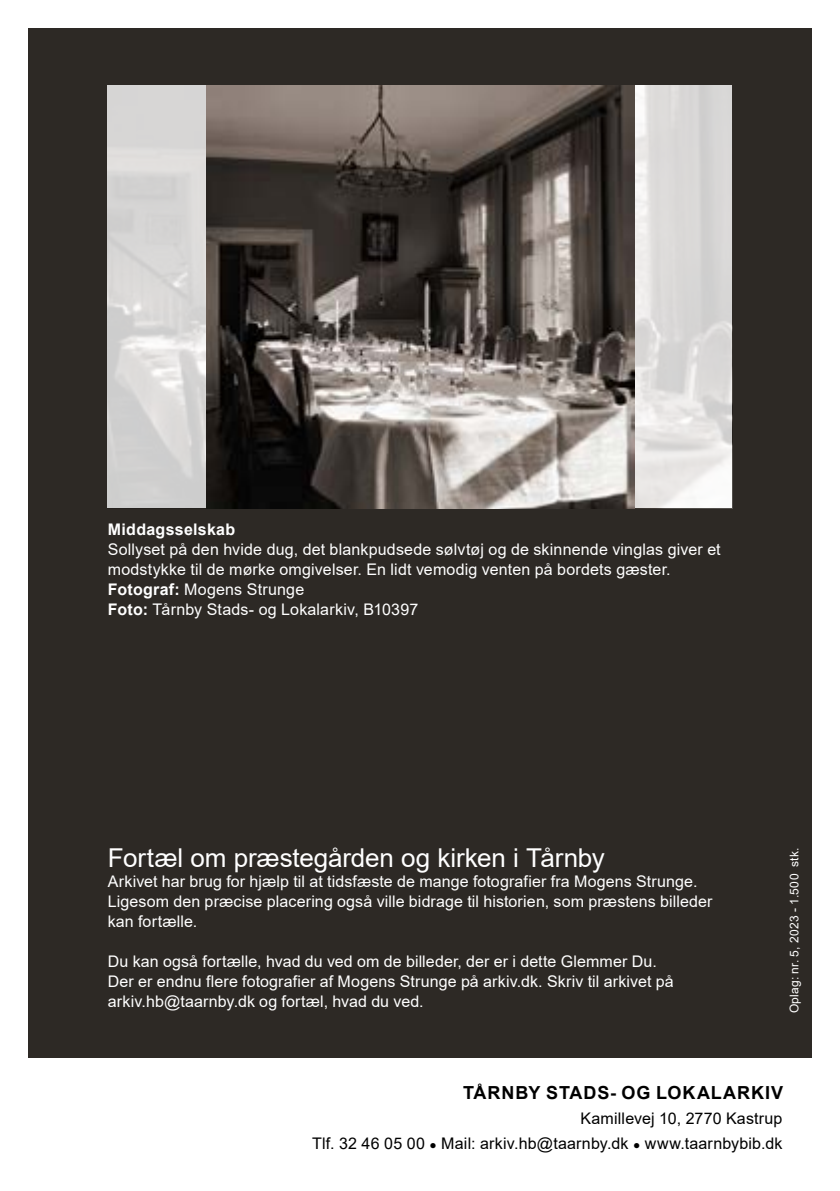
<style>
.page{position:relative;width:840px;height:1191px;background:#fff}
.page>*{position:absolute;margin:0;border:0;box-sizing:border-box;transform-origin:0 0}
.Bagside_Overskrift_hvid{font:26px "Arial";letter-spacing:-.005em;color:#fff}
.t1{font:700 18px "Arial";letter-spacing:.05em;color:#000}
.Bagside_brødtekst_hvid{font:16px/20px "Arial";letter-spacing:.005em;color:#fff}
.Bagside_billedtekst_hvid{font:16px/20px "Arial";letter-spacing:.01em;color:#fff}
.t2{font:16px "Arial";letter-spacing:.01em;color:#000}
.Bagside_billedtekst_hvid-2{font:700 16px "Arial";letter-spacing:.02em;color:#fff}
.Bagside_Oplag{font:12px "Arial";letter-spacing:.025em;color:#fff}
.s1{font-weight:700}
.s2{font-size:12px}
</style>
<div class="page">
<div style="left:28px;top:28px;width:783px;height:1029px;background:#2d2925"></div>
<img style="left:108px;top:86px;width:623px;height:422px">
<img style="left:206px;top:86px;width:428px;height:422px">
<p class="Bagside_billedtekst_hvid-2" style="left:108px;top:517px;width:129px">Middagsselskab</p>
<p class="Bagside_billedtekst_hvid" style="left:108px;top:539px;width:614px">Sollyset på den hvide dug, det blankpudsede sølvtøj og de skinnende vinglas giver et modstykke til de mørke omgivelser. En lidt vemodig venten på bordets gæster.</p>
<p class="Bagside_billedtekst_hvid" style="left:108px;top:579px;width:198px"><span class="s1">Fotograf:</span> Mogens Strunge</p>
<p class="Bagside_billedtekst_hvid" style="left:108px;top:599px;width:312px"><span class="s1">Foto:</span> Tårnby Stads- og Lokalarkiv, B10397</p>
<p class="Bagside_Overskrift_hvid" style="left:108px;top:840px;width:498px">Fortæl om præstegården og kirken i Tårnby</p>
<p class="Bagside_brødtekst_hvid" style="left:108px;top:871px;width:605px">Arkivet har brug for hjælp til at tidsfæste de mange fotografier fra Mogens Strunge.<br>Ligesom den præcise placering også ville bidrage til historien, som præstens billeder kan fortælle.</p>
<p class="Bagside_brødtekst_hvid" style="left:108px;top:951px;width:567px">Du kan også fortælle, hvad du ved om de billeder, der er i dette Glemmer Du.<br>Der er endnu flere fotografier af Mogens Strunge på arkiv.dk. Skriv til arkivet på arkiv.hb@taarnby.dk og fortæl, hvad du ved.</p>
<p class="Bagside_Oplag" style="left:785px;top:1013px;width:167px;rotate:-90deg">Oplag: nr. 5, 2023 - 1.500 stk.</p>
<p class="t1" style="left:463px;top:1080px;width:321px">TÅRNBY STADS- OG LOKALARKIV</p>
<p class="t2" style="left:580px;top:1107px;width:203px">Kamillevej 10, 2770 Kastrup</p>
<p class="t2" style="left:312px;top:1132px;width:471px">Tlf. 32 46 05 00 <span class="s2">●</span> Mail: arkiv.hb@taarnby.dk <span class="s2">●</span> www.taarnbybib.dk</p>
</div>
